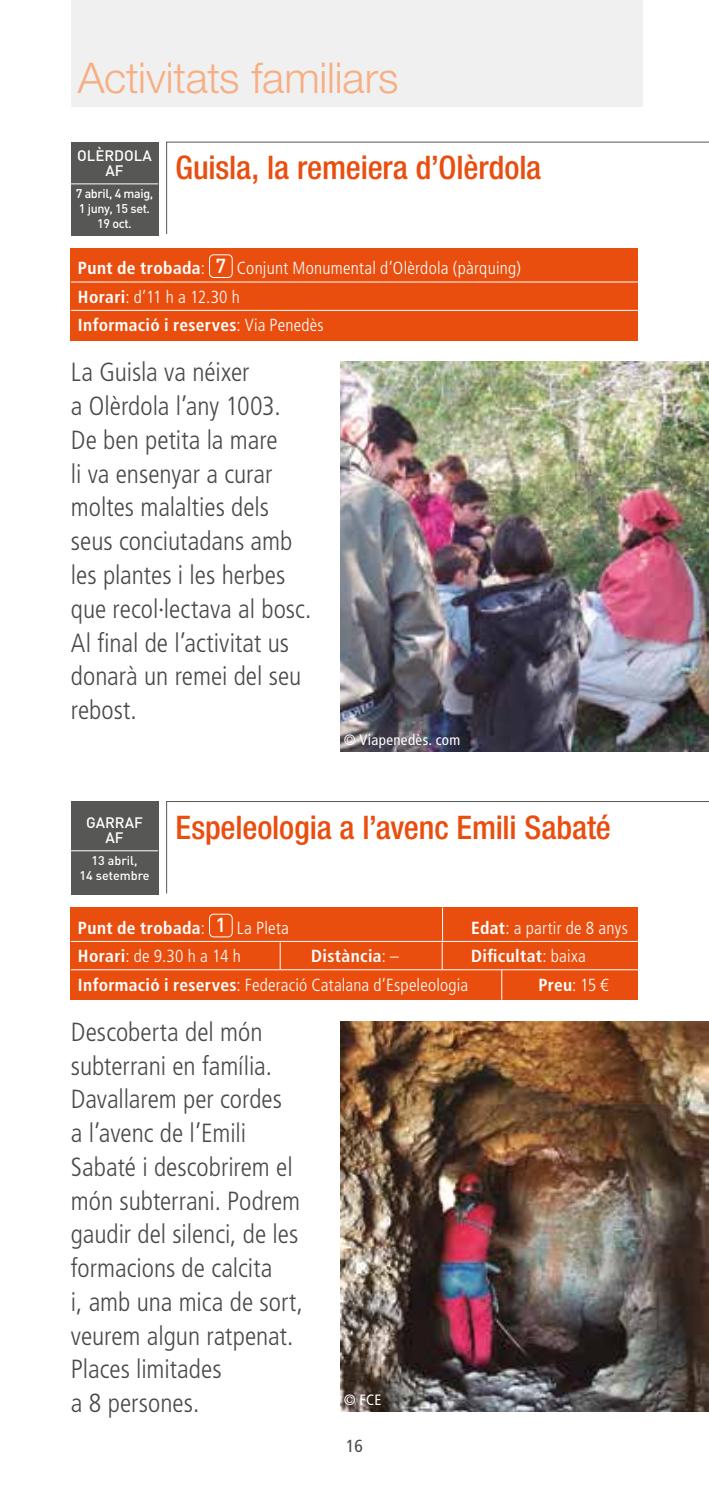
<style>
.page{position:relative;width:709px;height:1489px;background:#fff}
.page>*{position:absolute;margin:0;border:0;box-sizing:border-box;transform-origin:0 0}
.t1{font:300 42.5px "Helvetica Neue LT Std";letter-spacing:-.005em;color:#f7ae83}
.t2{font:500 condensed 32.5px "Helvetica Neue LT Std";letter-spacing:-.005em;color:#e94e0f}
.t3{font:300 condensed 26.25px/33.8px "Frutiger LT Std";color:#4a4a49}
.t4{font:300 condensed 17.5px/28.2px "Frutiger LT Std";letter-spacing:.015em;color:#fff}
.t5{font:700 condensed 17.5px "Frutiger LT Std";letter-spacing:.02em;color:#fff}
.t6{font:condensed 17.5px "Frutiger LT Std";color:#4a4a49}
.t7{font:condensed 15px "Frutiger LT Std";letter-spacing:.025em;color:#fff}
.t8{font:500 15px/15px "DIN";color:#fff;text-align:center}
.t9{font:500 12.5px/15px "DIN";letter-spacing:-.03em;color:#fff;text-align:center}
.t10{font:500 12.5px/15px "DIN";color:#fff;text-align:center}
.s1{font-weight:700}
.s2{font-family:"DIN";font-weight:500;font-stretch:normal;font-size:20px}
.s3{font-weight:300}
</style>
<div class="page">
<div style="left:71px;top:0;width:571px;height:107px;background:#f0f0f0"></div>
<svg style="left:166px;top:141px;width:543px;height:93px"></svg>
<img style="left:340px;top:361px;width:368px;height:390px">
<div style="left:71px;top:248px;width:567px;height:92px;background:#e94e0f"></div>
<hr style="left:71px;top:281px;width:567px;height:1px;background:#fff">
<hr style="left:71px;top:310px;width:567px;height:1px;background:#fff">
<div style="left:209px;top:254px;width:23px;height:24px;border:1px solid #fff;border-radius:4px"></div>
<div style="left:71px;top:142px;width:87px;height:93px;background:#575756"></div>
<hr style="left:71px;top:183px;width:87px;height:1px;background:#fff">
<svg style="left:166px;top:801px;width:543px;height:93px"></svg>
<img style="left:340px;top:1021px;width:369px;height:389px">
<div style="left:71px;top:907px;width:567px;height:92px;background:#e94e0f"></div>
<hr style="left:71px;top:940px;width:567px;height:1px;background:#fff">
<hr style="left:71px;top:969px;width:567px;height:1px;background:#fff">
<div style="left:209px;top:913px;width:23px;height:24px;border:1px solid #fff;border-radius:4px"></div>
<svg style="left:280px;top:942px;width:1px;height:27px"></svg>
<svg style="left:441px;top:942px;width:1px;height:27px"></svg>
<hr style="left:501px;top:969px;width:1px;height:30px;background:#fff">
<div style="left:71px;top:801px;width:87px;height:94px;background:#575756"></div>
<hr style="left:71px;top:850px;width:87px;height:1px;background:#fff">
<hr style="left:442px;top:907px;width:1px;height:33px;background:#fff">
<h1 class="t1" style="left:78px;top:52px;width:322px">Activitats familiars</h1>
<p class="t8" style="left:77px;top:148px;width:76px">OLÈRDOLA<br>AF</p>
<p class="t9" style="left:76px;top:186px;width:79px">7 abril, 4 maig,<br>1 juny, 15 set.<br>19 oct.</p>
<p class="t2" style="left:175px;top:148px;width:367px">Guisla, la remeiera d’Olèrdola</p>
<p class="t4" style="left:78px;top:254px;width:444px"><span class="s1">Punt de trobada</span>: <span class="s2">7</span> Conjunt Monumental d’Olèrdola (pàrquing)<br><span class="s1">Horari</span>: d’11 h a 12.30 h<br><span class="s1">Informació i reserves</span>: Via Penedès</p>
<p class="t3" style="left:71px;top:356px;width:242px">La Guisla va néixer<br>a Olèrdola l’any 1003.<br>De ben petita la mare<br>li va ensenyar a curar moltes malalties dels seus conciutadans amb les plantes i les herbes que recol·lectava al bosc.<br>Al final de l’activitat us donarà un remei del seu rebost.</p>
<p class="t8" style="left:86px;top:814px;width:58px">GARRAF<br>AF</p>
<p class="t10" style="left:79px;top:852px;width:71px">13 abril,<br>14 setembre</p>
<p class="t7" style="left:344px;top:731px;width:118px">© Viapenedès. com</p>
<p class="t2" style="left:175px;top:807px;width:437px">Espeleologia a l’avenc Emili Sabaté</p>
<p class="t5" style="left:78px;top:917px;width:212px">Punt de trobada<span class="s3">:</span> <span class="s2">1</span> <span class="s3">La Pleta</span></p>
<p class="t4" style="left:471px;top:913px;width:158px"><span class="s1">Edat</span>: a partir de 8 anys</p>
<p class="t4" style="left:78px;top:942px;width:164px"><span class="s1">Horari</span>: de 9.30 h a 14 h</p>
<p class="t5" style="left:311px;top:945px;width:89px">Distància<span class="s3">: –</span></p>
<p class="t5" style="left:471px;top:945px;width:116px">Dificultat<span class="s3">: baixa</span></p>
<p class="t4" style="left:78px;top:970px;width:392px"><span class="s1">Informació i reserves</span>: Federació Catalana d’Espeleologia</p>
<p class="t5" style="left:538px;top:974px;width:71px">Preu<span class="s3">: 15 €</span></p>
<p class="t3" style="left:71px;top:1015px;width:234px">Descoberta del món subterrani en família.<br>Davallarem per cordes<br>a l’avenc de l’Emili<br>Sabaté i descobrirem el món subterrani. Podrem gaudir del silenci, de les formacions de calcita<br>i, amb una mica de sort, veurem algun ratpenat.<br>Places limitades<br>a 8 persones.</p>
<p class="t7" style="left:344px;top:1390px;width:39px">© FCE</p>
<p class="t6" style="left:346px;top:1435px;width:18px">16</p>
</div>
